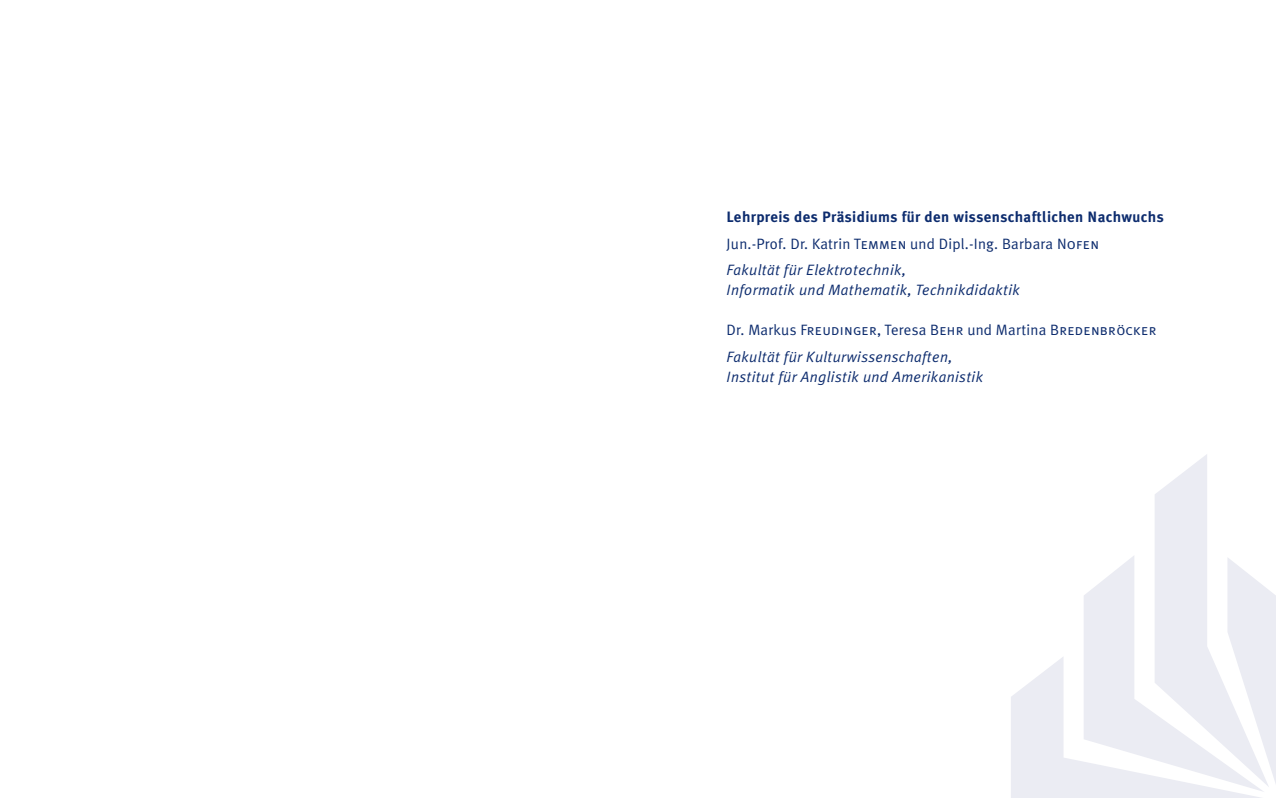
<style>
.page{position:relative;width:1276px;height:798px;background:#fff}
.page>*{position:absolute;margin:0;border:0;box-sizing:border-box;transform-origin:0 0}
.t1{font:italic 15px/20px "Meta Plus Normal";letter-spacing:.025em;color:#0d2c6e}
.t2{font:15px/26.2px "Meta Plus Normal";letter-spacing:.015em;color:#0d2c6e}
.t3{font:700 15px "Meta Plus";letter-spacing:.025em;color:#0d2c6e}
.t4{font:15px "Meta Plus Normal Caps";letter-spacing:.015em;color:#0d2c6e}
.s1{font-family:"Meta Plus Normal Caps"}
.s2{font-style:italic}
.s3{font-family:"Meta Plus Normal"}
</style>
<div class="page">
<svg style="left:1011px;top:454px;width:265px;height:343px"></svg>
<p class="t3" style="left:726px;top:208px;width:439px">Lehrpreis des Präsidiums für den wissenschaftlichen Nachwuchs</p>
<p class="t2" style="left:726px;top:230px;width:374px">Jun.-Prof. Dr. Katrin <span class="s1">Temmen</span> und Dipl.-Ing. Barbara <span class="s1">Nofen<br></span><span class="s2">Fakultät für Elektrotechnik,</span></p>
<p class="t1" style="left:726px;top:280px;width:295px">Informatik und Mathematik, Technikdidaktik</p>
<p class="t4" style="left:726px;top:321px;width:431px"><span class="s3">Dr. Markus</span> Freudinger<span class="s3">, Teresa</span> Behr <span class="s3">und Martina</span> Bredenbröcker</p>
<p class="t1" style="left:726px;top:346px;width:258px">Fakultät für Kulturwissenschaften,<br>Institut für Anglistik und Amerikanistik</p>
</div>
